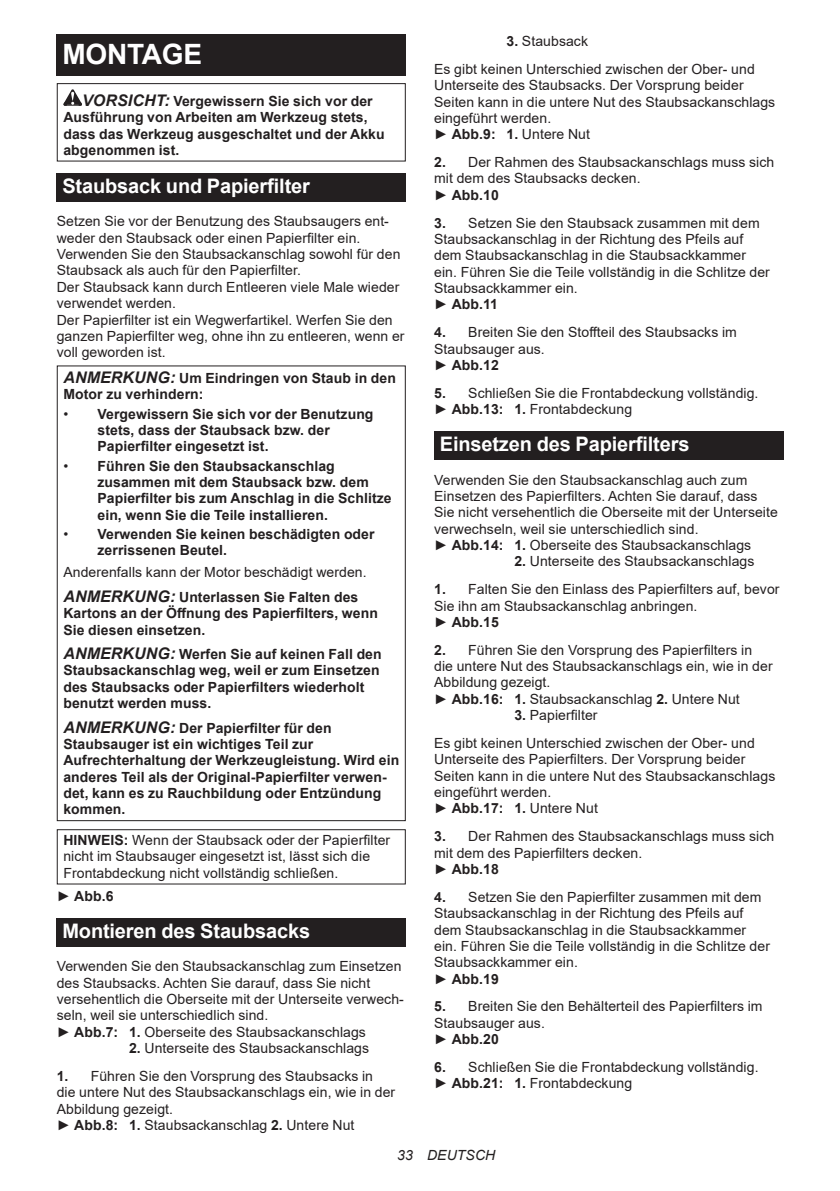
<style>
.page{position:relative;width:840px;height:1191px;background:#fff}
.page>*{position:absolute;margin:0;border:0;box-sizing:border-box;transform-origin:0 0}
.t1{font:700 28px "Arial";letter-spacing:-.01em;color:#fff}
.t2{font:700 20px "Arial";letter-spacing:-.01em;color:#fff}
.t3{font:14px/16.4px "Arial";letter-spacing:.005em;color:#231f20}
.t4{font:700 14px/16.4px "Arial";letter-spacing:.005em;color:#231f20}
.t5{font:italic 14px "Arial";letter-spacing:.005em;color:#231f20}
.s1{font-style:italic;font-size:16px}
.s2{font-weight:400}
.s3{font-weight:700;font-style:italic;font-size:16px}
.s4{font-weight:700}
</style>
<div class="page">
<div style="left:57px;top:34px;width:348px;height:41px;background:#231f20"></div>
<svg style="left:63px;top:89px;width:19px;height:17px"></svg>
<div style="left:57px;top:83px;width:348px;height:79px;border:1px solid #231f20"></div>
<div style="left:57px;top:173px;width:348px;height:28px;background:#231f20"></div>
<div style="left:57px;top:365px;width:348px;height:456px;border:1px solid #231f20"></div>
<div style="left:57px;top:829px;width:348px;height:55px;border:1px solid #231f20"></div>
<div style="left:57px;top:918px;width:348px;height:28px;background:#231f20"></div>
<div style="left:434px;top:431px;width:348px;height:28px;background:#231f20"></div>
<h1 class="t1" style="left:62px;top:34px;width:141px">MONTAGE</h1>
<p class="t4" style="left:63px;top:93px;width:322px;text-indent:19px"><span class="s1">VORSICHT:</span> Vergewissern Sie sich vor der Ausführung von Arbeiten am Werkzeug stets, dass das Werkzeug ausgeschaltet und der Akku abgenommen ist.</p>
<h2 class="t2" style="left:62px;top:172px;width:249px">Staubsack und Papierfilter</h2>
<p class="t3" style="left:57px;top:213px;width:349px">Setzen Sie vor der Benutzung des Staubsaugers ent&shy;weder den Staubsack oder einen Papierfilter ein.<br>Verwenden Sie den Staubsackanschlag sowohl für den Staubsack als auch für den Papierfilter.<br>Der Staubsack kann durch Entleeren viele Male wieder verwendet werden.<br>Der Papierfilter ist ein Wegwerfartikel. Werfen Sie den ganzen Papierfilter weg, ohne ihn zu entleeren, wenn er voll geworden ist.</p>
<p class="t4" style="left:63px;top:370px;width:334px"><span class="s1">ANMERKUNG:</span> Um Eindringen von Staub in den<br>Motor zu verhindern:</p>
<p class="t4" style="left:97px;top:405px;width:277px;text-indent:-34px"><span class="s2">•</span> Vergewissern Sie sich vor der Benutzung stets, dass der Staubsack bzw. der<br>Papierfilter eingesetzt ist.</p>
<p class="t4" style="left:97px;top:457px;width:295px;text-indent:-34px"><span class="s2">•</span> Führen Sie den Staubsackanschlag zusammen mit dem Staubsack bzw. dem Papierfilter bis zum Anschlag in die Schlitze ein, wenn Sie die Teile installieren.</p>
<p class="t4" style="left:97px;top:526px;width:278px;text-indent:-34px"><span class="s2">•</span> Verwenden Sie keinen beschädigten oder zerrissenen Beutel.</p>
<p class="t3" style="left:63px;top:560px;width:304px;line-height:24.4px">Anderenfalls kann der Motor beschädigt werden.<br><span class="s3">ANMERKUNG:</span> <span class="s4">Unterlassen Sie Falten des</span></p>
<p class="t4" style="left:63px;top:605px;width:316px">Kartons an der Öffnung des Papierfilters, wenn<br>Sie diesen einsetzen.</p>
<p class="t4" style="left:63px;top:646px;width:319px"><span class="s1">ANMERKUNG:</span> Werfen Sie auf keinen Fall den Staubsackanschlag weg, weil er zum Einsetzen des Staubsacks oder Papierfilters wiederholt benutzt werden muss.</p>
<p class="t4" style="left:63px;top:719px;width:337px"><span class="s1">ANMERKUNG:</span> Der Papierfilter für den Staubsauger ist ein wichtiges Teil zur Aufrechterhaltung der Werkzeugleistung. Wird ein anderes Teil als der Original-Papierfilter verwen&shy;det, kann es zu Rauchbildung oder Entzündung kommen.</p>
<p class="t3" style="left:63px;top:832px;width:328px"><span class="s4">HINWEIS:</span> Wenn der Staubsack oder der Papierfilter nicht im Staubsauger eingesetzt ist, lässt sich die<br>Frontabdeckung nicht vollständig schließen.</p>
<p class="t4" style="left:57px;top:888px;width:58px"><span class="s2">►</span> Abb.6</p>
<h2 class="t2" style="left:62px;top:916px;width:249px">Montieren des Staubsacks</h2>
<p class="t3" style="left:57px;top:958px;width:348px">Verwenden Sie den Staubsackanschlag zum Einsetzen des Staubsacks. Achten Sie darauf, dass Sie nicht versehentlich die Oberseite mit der Unterseite verwech&shy;seln, weil sie unterschiedlich sind.<br>► <span class="s4">Abb.7: 1.</span> Oberseite des Staubsackanschlags</p>
<p class="t3" style="left:129px;top:1040px;width:241px"><span class="s4">2.</span> Unterseite des Staubsackanschlags</p>
<p class="t3" style="left:57px;top:1067px;width:340px"><span class="s4">1.</span> Führen Sie den Vorsprung des Staubsacks in die untere Nut des Staubsackanschlags ein, wie in der Abbildung gezeigt.<br>► <span class="s4">Abb.8: 1.</span> Staubsackanschlag <span class="s4">2.</span> Untere Nut</p>
<p class="t3" style="left:434px;top:27px;width:322px;line-height:27.8px;text-indent:72px"><span class="s4">3.</span> Staubsack<br>Es gibt keinen Unterschied zwischen der Ober- und</p>
<p class="t3" style="left:434px;top:77px;width:342px">Unterseite des Staubsacks. Der Vorsprung beider Seiten kann in die untere Nut des Staubsackanschlags eingeführt werden.<br>► <span class="s4">Abb.9: 1.</span> Untere Nut</p>
<p class="t3" style="left:434px;top:154px;width:341px"><span class="s4">2.</span> Der Rahmen des Staubsackanschlags muss sich mit dem des Staubsacks decken.<br>► <span class="s4">Abb.10</span></p>
<p class="t3" style="left:434px;top:214px;width:337px"><span class="s4">3.</span> Setzen Sie den Staubsack zusammen mit dem Staubsackanschlag in der Richtung des Pfeils auf dem Staubsackanschlag in die Staubsackkammer ein. Führen Sie die Teile vollständig in die Schlitze der Staubsackkammer ein.<br>► <span class="s4">Abb.11</span></p>
<p class="t3" style="left:434px;top:324px;width:304px"><span class="s4">4.</span> Breiten Sie den Stoffteil des Staubsacks im<br>Staubsauger aus.<br>► <span class="s4">Abb.12</span></p>
<p class="t3" style="left:434px;top:384px;width:326px"><span class="s4">5.</span> Schließen Sie die Frontabdeckung vollständig. ► <span class="s4">Abb.13: 1.</span> Frontabdeckung</p>
<h2 class="t2" style="left:439px;top:430px;width:251px">Einsetzen des Papierfilters</h2>
<p class="t3" style="left:434px;top:471px;width:345px">Verwenden Sie den Staubsackanschlag auch zum Einsetzen des Papierfilters. Achten Sie darauf, dass Sie nicht versehentlich die Oberseite mit der Unterseite verwechseln, weil sie unterschiedlich sind.<br>► <span class="s4">Abb.14: 1.</span> Oberseite des Staubsackanschlags</p>
<p class="t3" style="left:514px;top:553px;width:241px"><span class="s4">2.</span> Unterseite des Staubsackanschlags</p>
<p class="t3" style="left:434px;top:581px;width:346px"><span class="s4">1.</span> Falten Sie den Einlass des Papierfilters auf, bevor<br>Sie ihn am Staubsackanschlag anbringen.<br>► <span class="s4">Abb.15</span></p>
<p class="t3" style="left:434px;top:641px;width:340px"><span class="s4">2.</span> Führen Sie den Vorsprung des Papierfilters in die untere Nut des Staubsackanschlags ein, wie in der Abbildung gezeigt.<br>► <span class="s4">Abb.16: 1.</span> Staubsackanschlag <span class="s4">2.</span> Untere Nut</p>
<p class="t3" style="left:434px;top:701px;width:322px;line-height:27.8px;text-indent:80px"><span class="s4">3.</span> Papierfilter<br>Es gibt keinen Unterschied zwischen der Ober- und</p>
<p class="t3" style="left:434px;top:751px;width:342px">Unterseite des Papierfilters. Der Vorsprung beider Seiten kann in die untere Nut des Staubsackanschlags eingeführt werden.<br>► <span class="s4">Abb.17: 1.</span> Untere Nut</p>
<p class="t3" style="left:434px;top:828px;width:341px"><span class="s4">3.</span> Der Rahmen des Staubsackanschlags muss sich mit dem des Papierfilters decken.<br>► <span class="s4">Abb.18</span></p>
<p class="t3" style="left:434px;top:888px;width:337px"><span class="s4">4.</span> Setzen Sie den Papierfilter zusammen mit dem Staubsackanschlag in der Richtung des Pfeils auf dem Staubsackanschlag in die Staubsackkammer ein. Führen Sie die Teile vollständig in die Schlitze der Staubsackkammer ein.<br>► <span class="s4">Abb.19</span></p>
<p class="t3" style="left:434px;top:998px;width:330px"><span class="s4">5.</span> Breiten Sie den Behälterteil des Papierfilters im<br>Staubsauger aus.<br>► <span class="s4">Abb.20</span></p>
<p class="t3" style="left:434px;top:1058px;width:326px"><span class="s4">6.</span> Schließen Sie die Frontabdeckung vollständig. ► <span class="s4">Abb.21: 1.</span> Frontabdeckung</p>
<p class="t5" style="left:397px;top:1146px;width:99px">33 DEUTSCH</p>
</div>
